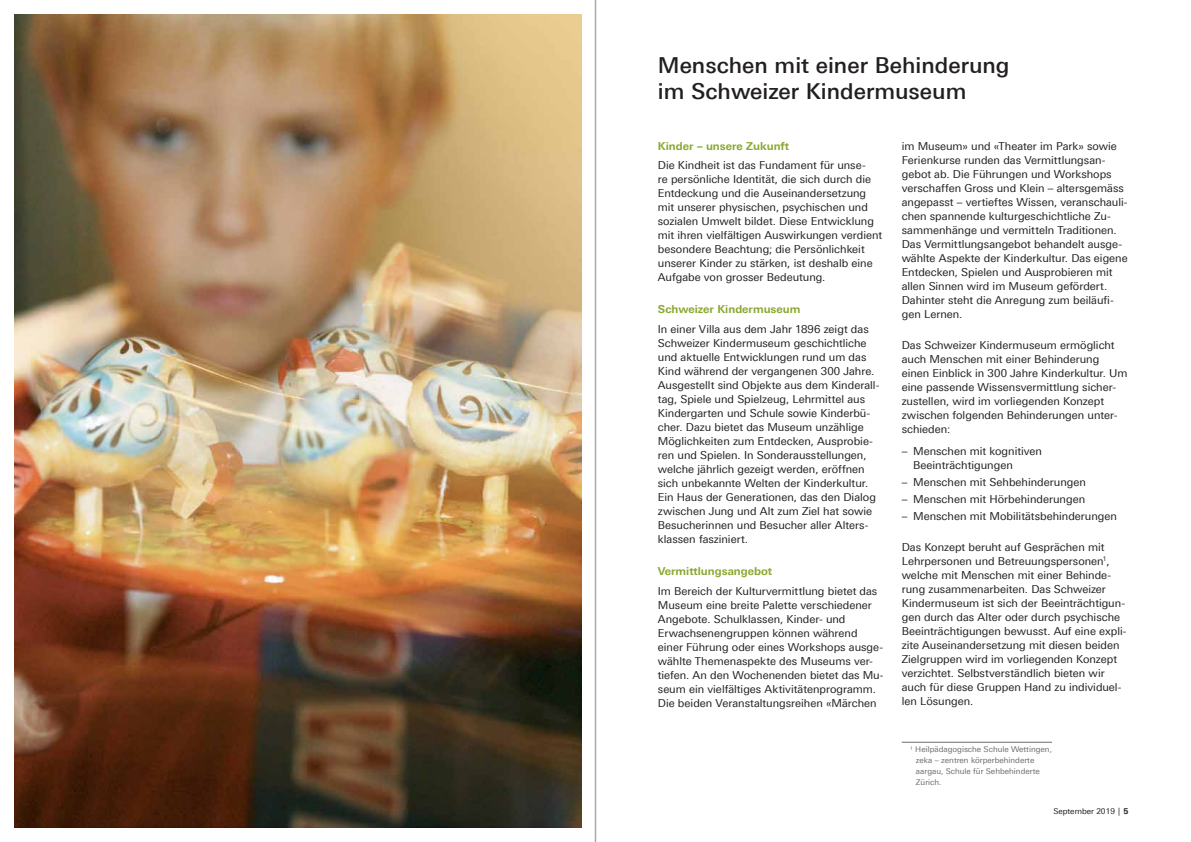
<style>
.page{position:relative;width:1191px;height:842px;background:#fff}
.page>*{position:absolute;margin:0;border:0;box-sizing:border-box;transform-origin:0 0}
.t1{font:500 22px/26.4px "Linotype Univers 530";color:#231f20}
.t2{font:11px/14px "Linotype Univers 430";color:#231f20}
.t3{font:700 11px "Linotype Univers 630";color:#89a830}
.t4{font:8px/11px "Linotype Univers 430";color:#6c6d70}
.t5{font:8px "Linotype Univers 430";color:#231f20}
.s1{font-family:"Linotype Univers 630";font-weight:700}
</style>
<div class="page">
<img style="left:14px;top:14px;width:567px;height:814px">
<hr style="left:901px;top:742px;width:151px;height:1px;background:#6c6d70">
<hr style="left:595px;top:0;width:1px;height:842px;background:#a8a9ad">
<h1 class="t1" style="left:658px;top:52px;width:353px">Menschen mit einer Behinderung im Schweizer Kindermuseum</h1>
<p class="t3" style="left:658px;top:139px;width:133px">Kinder – unsere Zukunft</p>
<p class="t2" style="left:658px;top:158px;width:226px">Die Kindheit ist das Fundament für unse-<br>re persönliche Identität, die sich durch die Entdeckung und die Auseinandersetzung mit unserer physischen, psychischen und sozialen Umwelt bildet. Diese Entwicklung mit ihren vielfältigen Auswirkungen verdient besondere Beachtung; die Persönlichkeit unserer Kinder zu stärken, ist deshalb eine Aufgabe von grosser Bedeutung.</p>
<p class="t3" style="left:658px;top:303px;width:144px">Schweizer Kindermuseum</p>
<p class="t2" style="left:658px;top:322px;width:223px">In einer Villa aus dem Jahr 1896 zeigt das Schweizer Kindermuseum geschichtliche und aktuelle Entwicklungen rund um das Kind während der vergangenen 300 Jahre.<br>Ausgestellt sind Objekte aus dem Kinderall&shy;tag, Spiele und Spielzeug, Lehrmittel aus Kindergarten und Schule sowie Kinderbü&shy;cher. Dazu bietet das Museum unzählige Möglichkeiten zum Entdecken, Ausprobie&shy;ren und Spielen. In Sonderausstellungen, welche jährlich gezeigt werden, eröffnen sich unbekannte Welten der Kinderkultur.<br>Ein Haus der Generationen, das den Dialog zwischen Jung und Alt zum Ziel hat sowie Besucherinnen und Besucher aller Alters&shy;klassen fasziniert.</p>
<p class="t3" style="left:658px;top:565px;width:116px">Vermittlungsangebot</p>
<p class="t2" style="left:658px;top:584px;width:227px">Im Bereich der Kulturvermittlung bietet das Museum eine breite Palette verschiedener Angebote. Schulklassen, Kinder- und Erwachsenengruppen können während einer Führung oder eines Workshops ausge&shy;wählte Themenaspekte des Museums ver&shy;tiefen. An den Wochenenden bietet das Mu&shy;seum ein vielfältiges Aktivitätenprogramm.<br>Die beiden Veranstaltungsreihen «Märchen</p>
<p class="t2" style="left:901px;top:139px;width:227px">im Museum» und «Theater im Park» sowie Ferienkurse runden das Vermittlungsan&shy;gebot ab. Die Führungen und Workshops verschaffen Gross und Klein – altersgemäss angepasst – vertieftes Wissen, veranschauli&shy;chen spannende kulturgeschichtliche Zu&shy;sammenhänge und vermitteln Traditionen.<br>Das Vermittlungsangebot behandelt ausge&shy;wählte Aspekte der Kinderkultur. Das eigene Entdecken, Spielen und Ausprobieren mit allen Sinnen wird im Museum gefördert.<br>Dahinter steht die Anregung zum beiläufi&shy;gen Lernen.</p>
<p class="t2" style="left:901px;top:338px;width:227px">Das Schweizer Kindermuseum ermöglicht auch Menschen mit einer Behinderung einen Einblick in 300 Jahre Kinderkultur. Um eine passende Wissensvermittlung sicher&shy;zustellen, wird im vorliegenden Konzept zwischen folgenden Behinderungen unter&shy;schieden:</p>
<p class="t2" style="left:913px;top:444px;width:130px;text-indent:-11px">– Menschen mit kognitiven<br>Beeinträchtigungen</p>
<p class="t2" style="left:901px;top:475px;width:186px">– Menschen mit Sehbehinderungen</p>
<p class="t2" style="left:901px;top:492px;width:185px">– Menschen mit Hörbehinderungen</p>
<p class="t2" style="left:901px;top:509px;width:217px">– Menschen mit Mobilitätsbehinderungen</p>
<p class="t2" style="left:901px;top:540px;width:226px">Das Konzept beruht auf Gesprächen mit Lehrpersonen und Betreuungspersonen<sup>1</sup>, welche mit Menschen mit einer Behinde&shy;rung zusammenarbeiten. Das Schweizer Kindermuseum ist sich der Beeinträchtigun&shy;gen durch das Alter oder durch psychische Beeinträchtigungen bewusst. Auf eine expli&shy;zite Auseinandersetzung mit diesen beiden Zielgruppen wird im vorliegenden Konzept verzichtet. Selbstverständlich bieten wir auch für diese Gruppen Hand zu individuel&shy;len Lösungen.</p>
<p class="t4" style="left:916px;top:744px;width:138px;text-indent:-6px"><sup>1</sup> Heilpädagogische Schule Wettingen, zeka – zentren körperbehinderte aargau, Schule für Sehbehinderte<br>Zürich.</p>
<p class="t5" style="left:1053px;top:806px;width:77px">September 2019 | <span class="s1">5</span></p>
</div>
